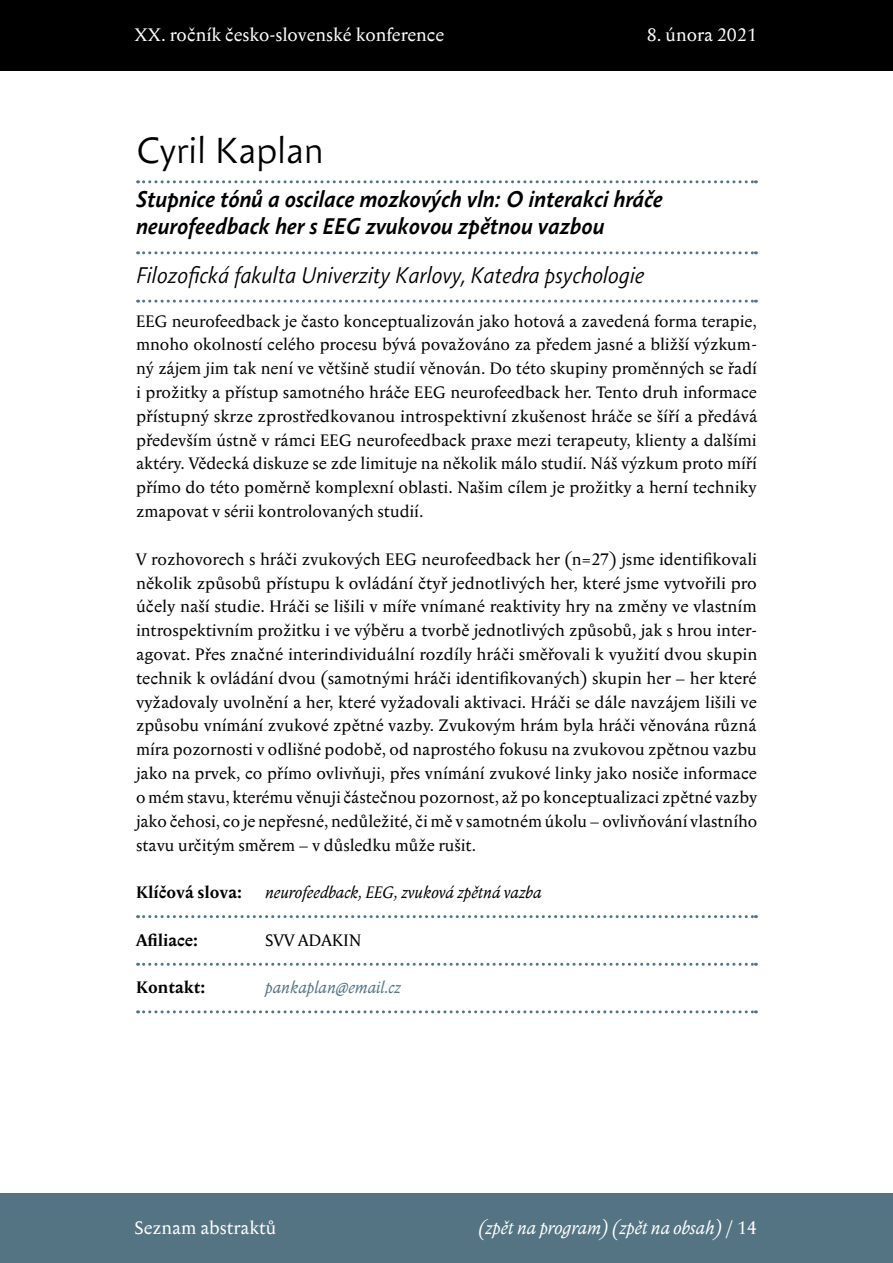
<style>
.page{position:relative;width:893px;height:1263px;background:#fff}
.page>*{position:absolute;margin:0;border:0;box-sizing:border-box;transform-origin:0 0}
.H2_článek_obsah{font:36px "Anselm Sans";color:#000}
.H3_článek{font:italic 700 22.5px/27px "Anselm Sans";color:#000}
.H4_článek_kopie{font:italic 22.5px "Anselm Sans";color:#000}
.t1{font:18px "Anselm Serif";color:#fff}
.t2{font:italic 18px "Anselm Serif";color:#fff}
.normal_příspěvky{font:16.5px/23.9px "Anselm Serif";color:#000;text-align:justify}
.grant{font:italic 16.5px "Anselm Serif";color:#000}
.grant-2{font:700 16.5px "Anselm Serif";color:#000}
.grant-3{font:italic 16.5px "Anselm Serif";color:#547483}
.grant-4{font:16.5px "Anselm Serif";color:#000}
.s1{font-style:normal}
</style>
<div class="page">
<div style="left:0;top:0;width:893px;height:70px;background:#000"></div>
<div style="left:0;top:1194px;width:893px;height:69px;background:#547483"></div>
<svg style="left:138px;top:180px;width:618px;height:3px"></svg>
<svg style="left:138px;top:251px;width:618px;height:3px"></svg>
<svg style="left:138px;top:300px;width:618px;height:3px"></svg>
<svg style="left:138px;top:915px;width:618px;height:3px"></svg>
<svg style="left:138px;top:963px;width:618px;height:3px"></svg>
<svg style="left:138px;top:1010px;width:618px;height:3px"></svg>
<p class="t1" style="left:135px;top:22px;width:311px">XX. ročník česko‑slovenské konference</p>
<p class="t1" style="left:647px;top:22px;width:112px">8. února 2021</p>
<p class="H2_článek_obsah" style="left:136px;top:125px;width:189px">Cyril Kaplan</p>
<p class="H3_článek" style="left:136px;top:186px;width:528px">Stupnice tónů a oscilace mozkových vln: O interakci hráče neurofeedback her s EEG zvukovou zpětnou vazbou</p>
<p class="H4_článek_kopie" style="left:136px;top:260px;width:509px">Filozofická fakulta Univerzity Karlovy, Katedra psychologie</p>
<p class="normal_příspěvky" style="left:136px;top:309px;width:623px">EEG neurofeedback je často konceptualizován jako hotová a zavedená forma terapie, mnoho okolností celého procesu bývá považováno za předem jasné a bližší výzkum&shy;ný zájem jim tak není ve většině studií věnován. Do této skupiny proměnných se řadí i prožitky a přístup samotného hráče EEG neurofeedback her. Tento druh informace přístupný skrze zprostředkovanou introspektivní zkušenost hráče se šíří a předává především ústně v rámci EEG neurofeedback praxe mezi terapeuty, klienty a dalšími aktéry. Vědecká diskuze se zde limituje na několik málo studií. Náš výzkum proto míří přímo do této poměrně komplexní oblasti. Našim cílem je prožitky a herní techniky zmapovat v sérii kontrolovaných studií.</p>
<p class="normal_příspěvky" style="left:136px;top:547px;width:623px">V rozhovorech s hráči zvukových EEG neurofeedback her (n=27) jsme identifikovali několik způsobů přístupu k ovládání čtyř jednotlivých her, které jsme vytvořili pro účely naší studie. Hráči se lišili v míře vnímané reaktivity hry na změny ve vlastním introspektivním prožitku i ve výběru a tvorbě jednotlivých způsobů, jak s hrou inter&shy;agovat. Přes značné interindividuální rozdíly hráči směřovali k využití dvou skupin technik k ovládání dvou (samotnými hráči identifikovaných) skupin her – her které vyžadovaly uvolnění a her, které vyžadovali aktivaci. Hráči se dále navzájem lišili ve způsobu vnímání zvukové zpětné vazby. Zvukovým hrám byla hráči věnována různá míra pozornosti v odlišné podobě, od naprostého fokusu na zvukovou zpětnou vazbu jako na prvek, co přímo ovlivňuji, přes vnímání zvukové linky jako nosiče informace o mém stavu, kterému věnuji částečnou pozornost, až po konceptualizaci zpětné vazby jako čehosi, co je nepřesné, nedůležité, či mě v samotném úkolu – ovlivňování vlastního stavu určitým směrem – v důsledku může rušit.</p>
<p class="grant-2" style="left:136px;top:881px;width:107px">Klíčová slova:</p>
<p class="grant" style="left:265px;top:881px;width:278px">neurofeedback, EEG, zvuková zpětná vazba</p>
<p class="grant-2" style="left:136px;top:928px;width:63px">Afiliace:</p>
<p class="grant-4" style="left:265px;top:928px;width:97px">SVV ADAKIN</p>
<p class="grant-2" style="left:136px;top:976px;width:71px">Kontakt:</p>
<p class="grant-3" style="left:265px;top:976px;width:137px">pankaplan@email.cz</p>
<p class="t1" style="left:135px;top:1215px;width:143px">Seznam abstraktů</p>
<p class="t2" style="left:478px;top:1215px;width:280px">(zpět na program) (zpět na obsah) <span class="s1">/ 14</span></p>
</div>
